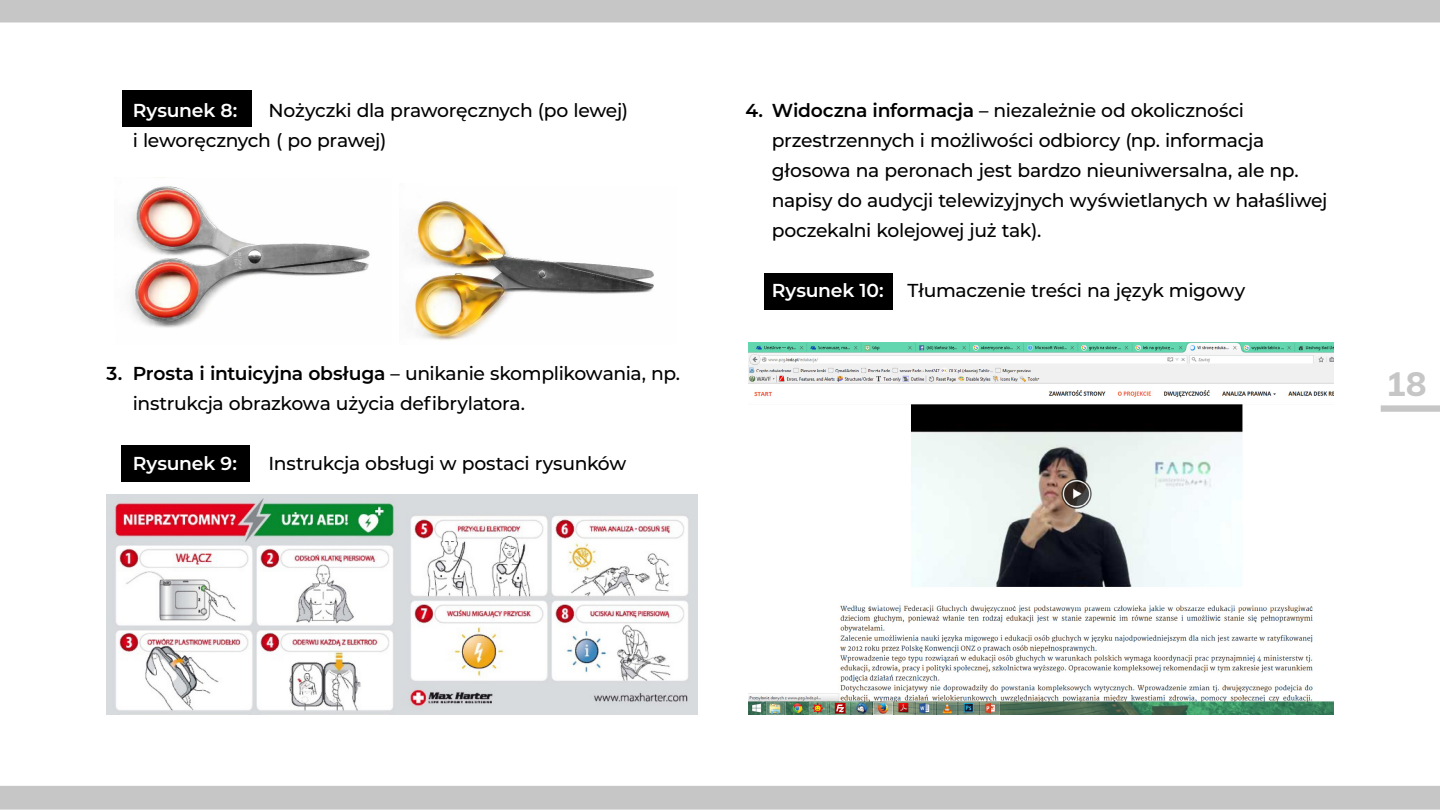
<style>
.page{position:relative;width:1440px;height:810px;background:#fff}
.page>*{position:absolute;margin:0;border:0;box-sizing:border-box;transform-origin:0 0}
.t1{font:800 33.75px "Mulish";color:#c6c6c6}
.body_txt{font:500 18.75px/30px "Montserrat";letter-spacing:-.02em;color:#000}
.body_txt-2{font:600 18.75px "Montserrat";letter-spacing:-.01em;color:#fff}
.s1{font-weight:600}
</style>
<div class="page">
<img style="left:0;top:0;width:1440px;height:810px">
<div style="left:123px;top:91px;width:128px;height:36px;background:#000"></div>
<div style="left:121px;top:446px;width:129px;height:35px;background:#000"></div>
<div style="left:764px;top:273px;width:129px;height:36px;background:#000"></div>
<img style="left:115px;top:178px;width:277px;height:166px">
<img style="left:399px;top:183px;width:278px;height:162px">
<div style="left:107px;top:495px;width:591px;height:220px;background:#d7dbde"></div>
<img style="left:115px;top:498px;width:279px;height:213px">
<img style="left:410px;top:516px;width:278px;height:191px">
<img style="left:748px;top:343px;width:585px;height:372px">
<p class="body_txt" style="left:133px;top:95px;width:497px;text-indent:136px">Nożyczki dla praworęcznych (po lewej) i leworęcznych ( po prawej)</p>
<p class="body_txt-2" style="left:133px;top:97px;width:106px">Rysunek 8:</p>
<p class="body_txt" style="left:133px;top:357px;width:549px;text-indent:-26px"><span class="s1">3. Prosta i intuicyjna obsługa</span> – unikanie skomplikowania, np. instrukcja obrazkowa użycia defibrylatora.</p>
<p class="body_txt-2" style="left:133px;top:450px;width:106px">Rysunek 9:</p>
<p class="body_txt" style="left:269px;top:447px;width:359px">Instrukcja obsługi w postaci rysunków</p>
<p class="body_txt" style="left:772px;top:95px;width:557px;text-indent:-26px"><span class="s1">4. Widoczna informacja</span> – niezależnie od okoliczności przestrzennych i możliwości odbiorcy (np. informacja głosowa na peronach jest bardzo nieuniwersalna, ale np. napisy do audycji telewizyjnych wyświetlanych w hałaśliwej poczekalni kolejowej już tak).</p>
<p class="body_txt-2" style="left:772px;top:277px;width:114px">Rysunek 10:</p>
<p class="body_txt" style="left:907px;top:275px;width:339px">Tłumaczenie treści na język migowy</p>
<h1 class="t1" style="left:1386px;top:359px;width:42px">18</h1>
</div>
